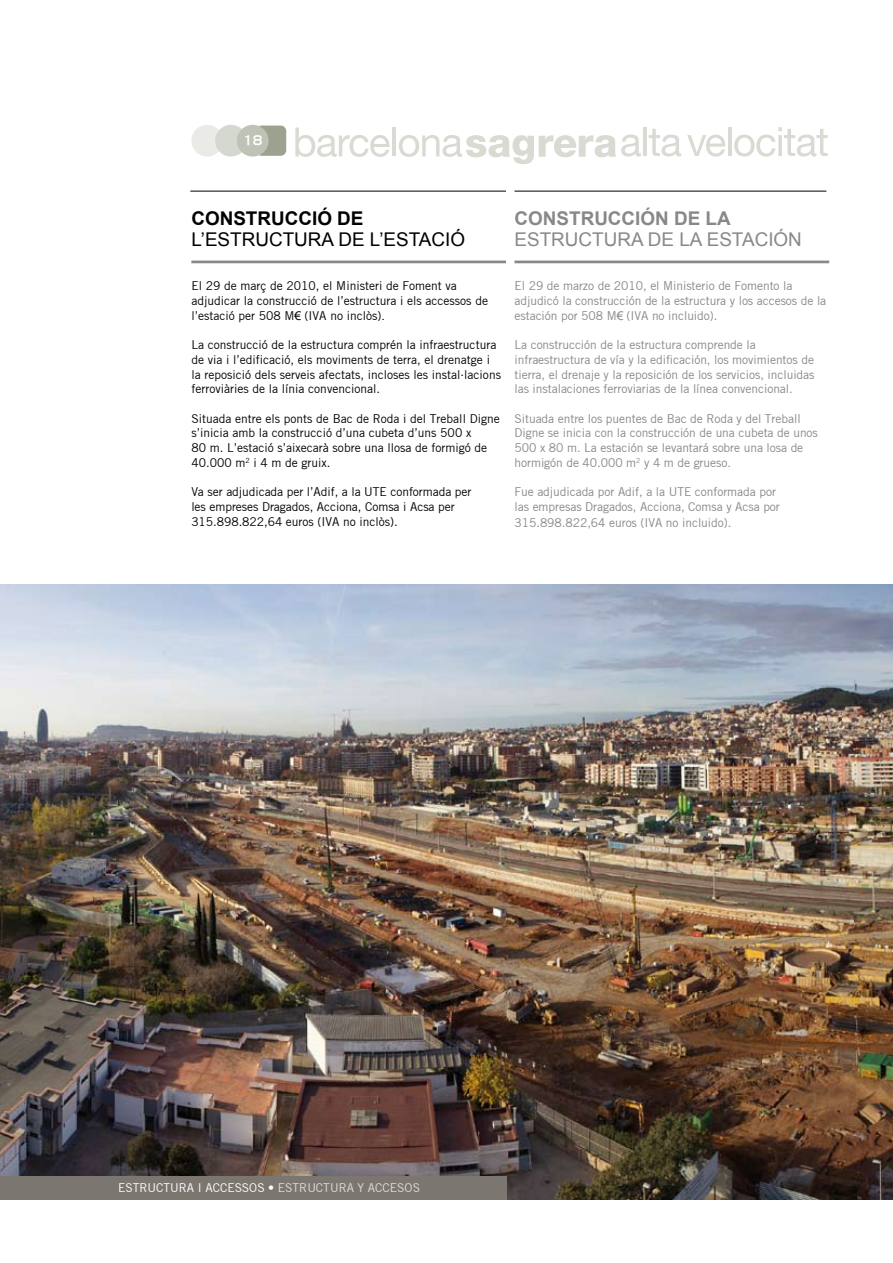
<style>
.page{position:relative;width:893px;height:1263px;background:#fff}
.page>*{position:absolute;margin:0;border:0;box-sizing:border-box;transform-origin:0 0}
.t1{font:18.9px/21.5px "Arial";color:#87888a}
.t2{font:18.9px/21.5px "Arial";color:#000}
.t3{font:13.5px "Trade Gothic LH Bold Extended";color:#fff}
.t4{font:12px/14.7px "Trade Gothic";letter-spacing:-.005em;color:#87888a}
.t5{font:12px/14.7px "Trade Gothic";color:#000}
.t6{font:12px "Trade Gothic";color:#fff}
.s1{font-weight:700}
.s2{font-family:"Arial"}
.s3{color:#deded8}
</style>
<div class="page">
<div style="left:256px;top:126px;width:30px;height:30px;background:#9da290;border-radius:6px"></div>
<div style="left:191px;top:125px;width:32px;height:32px;background:#eaebe7;border-radius:50%"></div>
<div style="left:215px;top:125px;width:32px;height:32px;background:#d5d8d0;border-radius:50%"></div>
<div style="left:237px;top:125px;width:32px;height:32px;background:#bfc3b5;border-radius:50%"></div>
<hr style="left:643px;top:127px;width:4px;height:29px;background:#d8dbd2">
<svg style="left:649px;top:129px;width:32px;height:27px"></svg>
<svg style="left:687px;top:135px;width:38px;height:21px"></svg>
<hr style="left:728px;top:127px;width:3px;height:29px;background:#bfc3b5">
<svg style="left:734px;top:127px;width:94px;height:29px"></svg>
<svg style="left:295px;top:127px;width:95px;height:30px"></svg>
<hr style="left:392px;top:127px;width:4px;height:29px;background:#d8dbd2">
<svg style="left:399px;top:135px;width:242px;height:29px"></svg>
<hr style="left:191px;top:261px;width:315px;height:2px;background:#87888a">
<hr style="left:514px;top:261px;width:315px;height:2px;background:#87888a">
<hr style="left:190px;top:191px;width:316px;height:1px;background:#000">
<hr style="left:514px;top:191px;width:312px;height:1px;background:#000">
<img style="left:0;top:585px;width:893px;height:614px">
<div style="left:0;top:1176px;width:506px;height:24px;background:#7c7671"></div>
<p class="t3" style="left:243px;top:132px;width:21px">18</p>
<p class="t2" style="left:191px;top:208px;width:275px"><span class="s1">CONSTRUCCIÓ DE<br></span>L’ESTRUCTURA DE L’ESTACIÓ</p>
<p class="t5" style="left:191px;top:279px;width:298px">El 29 de març de 2010, el Ministeri de Foment va adjudicar la construcció de l’estructura i els accessos de l’estació per 508 M<span class="s2">€</span> (IVA no inclòs)<span class="s2">.</span></p>
<p class="t5" style="left:191px;top:337px;width:311px">La construcció de la estructura comprén la infraestructura de via i l’edificació, els moviments de terra, el drenatge i la reposició dels serveis afectats, incloses les instal.lacions ferroviàries de la línia convencional.</p>
<p class="t5" style="left:191px;top:411px;width:310px">Situada entre els ponts de Bac de Roda i del Treball Digne s’inicia amb la construcció d’una cubeta d’uns 500 x<br>80 m. L’estació s’aixecarà sobre una llosa de formigó de 40.000 m<sup>2</sup> i 4 m de gruix.</p>
<p class="t5" style="left:191px;top:484px;width:282px">Va ser adjudicada per l’Adif, a la UTE conformada per les empreses Dragados, Acciona, Comsa i Acsa per<br>315.898.822,64 euros (IVA no inclòs).</p>
<p class="t1" style="left:514px;top:208px;width:289px"><span class="s1">CONSTRUCCIÓN DE LA<br></span>ESTRUCTURA DE LA ESTACIÓN</p>
<p class="t4" style="left:514px;top:279px;width:313px">El 29 de marzo de 2010, el Ministerio de Fomento la adjudicó la construcción de la estructura y los accesos de la estación por 508 M<span class="s2">€</span> (IVA no incluido).</p>
<p class="t4" style="left:514px;top:337px;width:301px">La construcción de la estructura comprende la infraestructura de vía y la edificación, los movimientos de tierra, el drenaje y la reposición de los servicios, incluidas las instalaciones ferroviarias de la línea convencional.</p>
<p class="t4" style="left:514px;top:411px;width:305px">Situada entre los puentes de Bac de Roda y del Treball Digne se inicia con la construcción de una cubeta de unos 500 x 80 m. La estación se levantará sobre una losa de hormigón de 40.000 m<sup>2</sup> y 4 m de grueso.</p>
<p class="t4" style="left:514px;top:484px;width:267px">Fue adjudicada por Adif, a la UTE conformada por las empresas Dragados, Acciona, Comsa y Acsa por</p>
<p class="t4" style="left:514px;top:515px;width:218px">315.898.822,64 euros (IVA no incluido).</p>
<p class="t6" style="left:118px;top:1181px;width:303px">ESTRUCTURA I ACCESSOS • <span class="s3">ESTRUCTURA Y ACCESOS</span></p>
</div>
